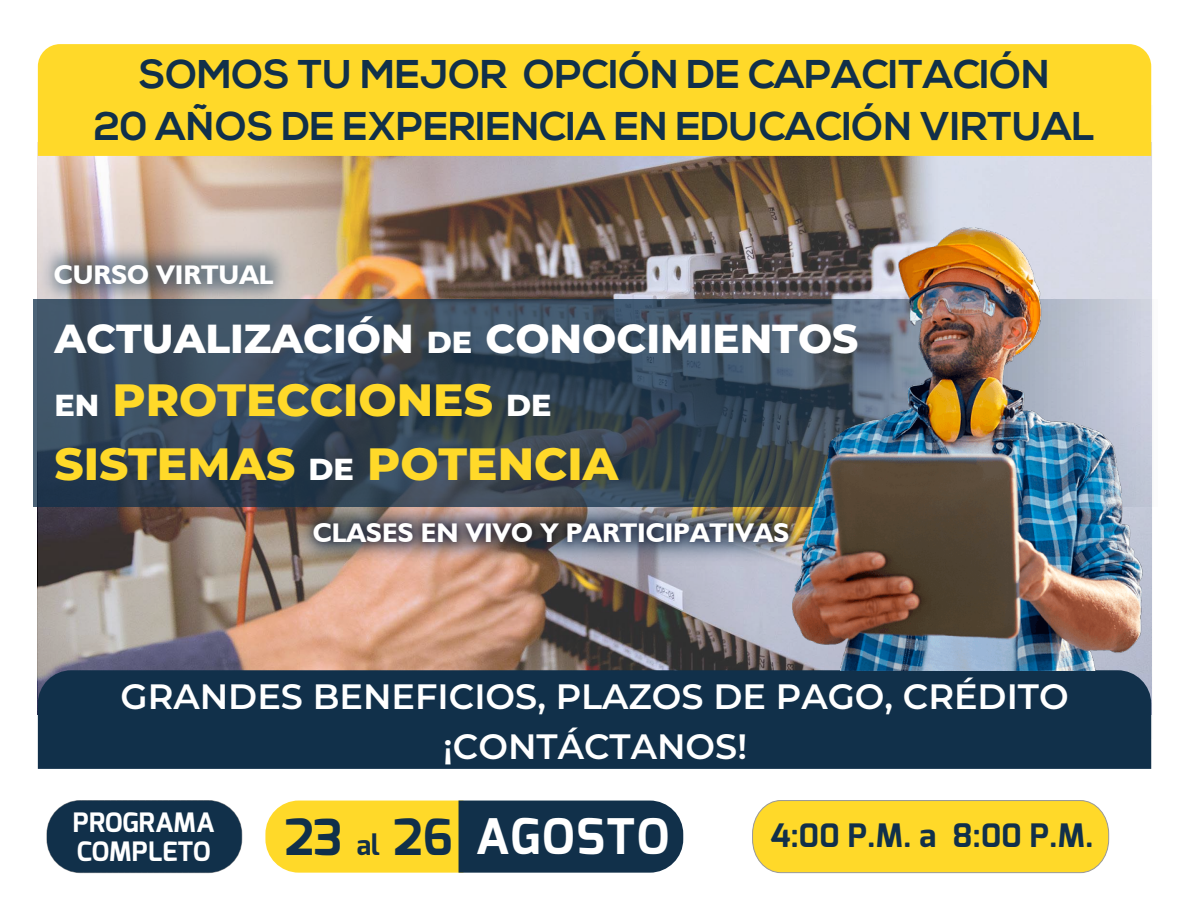
<style>
.page{position:relative;width:1188px;height:918px;background:#fff}
.page>*{position:absolute;margin:0;border:0;box-sizing:border-box;transform-origin:0 0}
.t1{font:700 49.05px "Exo";letter-spacing:.025em;color:#fff}
.t2{font:800 45.15px/63.2px "Montserrat";color:#ffd929}
.t3{font:800 40.5px "Montserrat";color:#fff}
.t4{font:700 40.05px/52.2px "Nexa";color:#11304a;text-align:center}
.t5{font:600 35.25px/49.7px "Montserrat";color:#fff;text-align:center}
.t6{font:700 32.25px "Exo";color:#11304a}
.t7{font:700 27px "Humanist 521 BT";color:#fff}
.t8{font:700 26.7px/28.3px "Exo";color:#fff}
.s1{font-size:30.3px}
.s2{font-size:30.3px;color:#fff}
.s3{font-size:49.65px;color:#11304a}
.s4{font-size:27.75px;color:#11304a}
</style>
<div class="page">
<img style="left:38px;top:105px;width:1114px;height:633px">
<svg style="left:33px;top:300px;width:1119px;height:207px;background:#364759"></svg>
<div style="left:38px;top:44px;width:1113px;height:112px;background:#ffd929"></div>
<div style="left:752px;top:800px;width:358px;height:73px;background:#ffd929"></div>
<svg style="left:47px;top:801px;width:195px;height:72px"></svg>
<div style="left:47px;top:801px;width:195px;height:72px;background:#11304a;border-radius:33px"></div>
<svg style="left:265px;top:801px;width:418px;height:72px;background:#838241"></svg>
<div style="left:38px;top:670px;width:1113px;height:99px;background:#11304a"></div>
<img style="left:777px;top:227px;width:374px;height:443px">
<img style="left:33px;top:204px;width:295px;height:140px">
<img style="left:259px;top:461px;width:584px;height:141px">
<img style="left:298px;top:506px;width:506px;height:56px">
<p class="t4" style="left:94px;top:49px;width:1003px">SOMOS TU MEJOR OPCIÓN DE CAPACITACIÓN<br>20 AÑOS DE EXPERIENCIA EN EDUCACIÓN VIRTUAL</p>
<p class="t7" style="left:54px;top:258px;width:221px">CURSO VIRTUAL</p>
<p class="t3" style="left:54px;top:309px;width:806px">ACTUALIZACIÓN <span class="s1">DE</span> CONOCIMIENTOS</p>
<p class="t2" style="left:54px;top:366px;width:565px"><span class="s2">EN</span> PROTECCIONES <span class="s2">DE<br></span>SISTEMAS <span class="s2">DE</span> POTENCIA</p>
<p class="t7" style="left:313px;top:516px;width:478px">CLASES EN VIVO Y PARTICIPATIVAS</p>
<p class="t5" style="left:121px;top:670px;width:950px">GRANDES BENEFICIOS, PLAZOS DE PAGO, CRÉDITO ¡CONTÁCTANOS!</p>
<p class="t8" style="left:73px;top:808px;width:143px">PROGRAMA<br>COMPLETO</p>
<p class="t1" style="left:285px;top:805px;width:386px"><span class="s3">23</span> <span class="s4">al</span> <span class="s3">26</span> AGOSTO</p>
<p class="t6" style="left:770px;top:815px;width:325px">4:00 P.M. a 8:00 P.M.</p>
</div>
